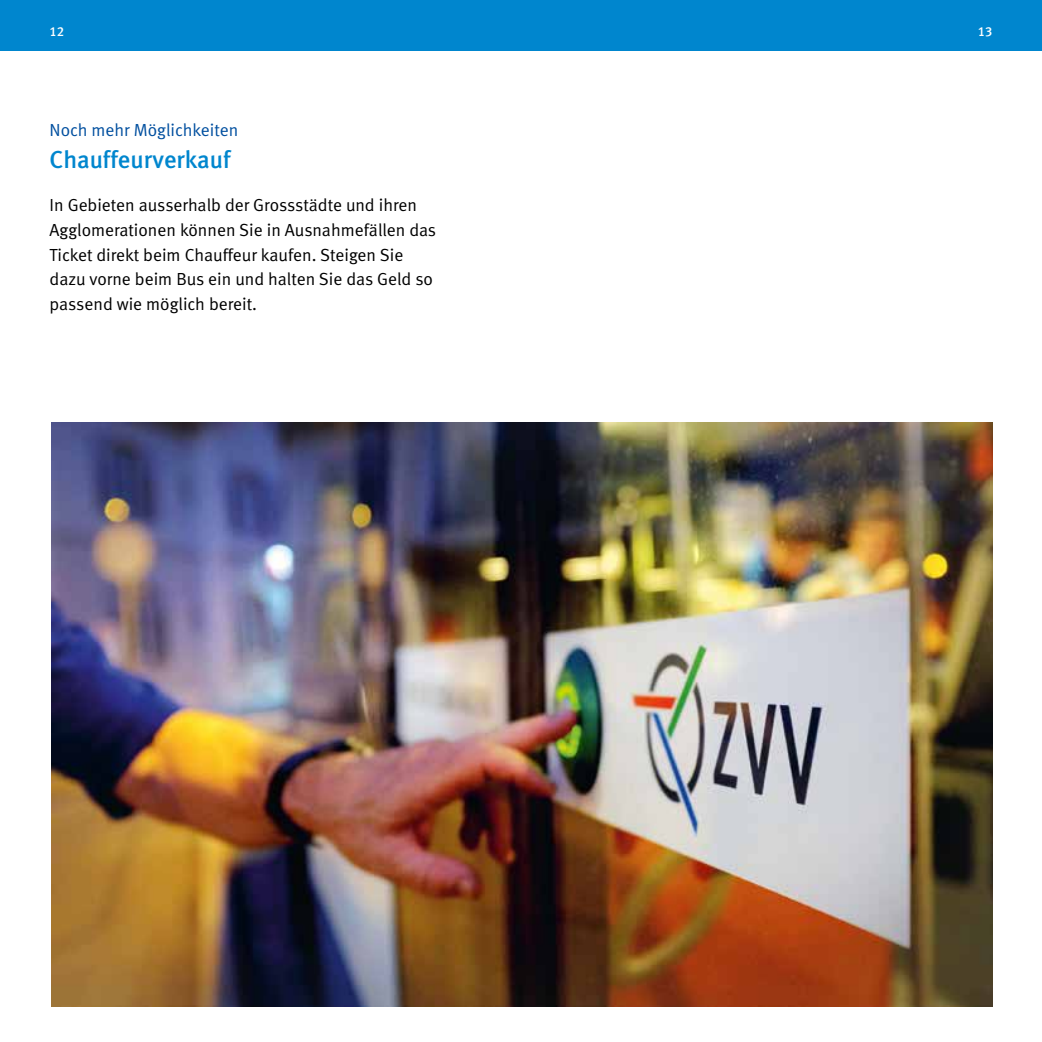
<style>
.page{position:relative;width:1042px;height:1042px;background:#fff}
.page>*{position:absolute;margin:0;border:0;box-sizing:border-box;transform-origin:0 0}
.t1{font:24.5px "Meta Medium LF";color:#0086ce}
.t2{font:17.5px/24.8px "Meta Normal LF";color:#000}
.t3{font:17.5px "Meta Normal LF";color:#004f9f}
.t4{font:13.12px "Meta Medium LF";color:#fff}
</style>
<div class="page">
<div style="left:0;top:0;width:521px;height:50px;background:#0086ce"></div>
<div style="left:521px;top:0;width:521px;height:50px;background:#0086ce"></div>
<img style="left:52px;top:422px;width:940px;height:584px">
<p class="t4" style="left:50px;top:24px;width:16px">12</p>
<p class="t4" style="left:977px;top:24px;width:16px">13</p>
<p class="t3" style="left:50px;top:120px;width:190px">Noch mehr Möglichkeiten</p>
<h1 class="t1" style="left:50px;top:145px;width:182px">Chauffeurverkauf</h1>
<p class="t2" style="left:50px;top:192px;width:388px">In Gebieten ausserhalb der Grossstädte und ihren Agglomerationen können Sie in Ausnahmefällen das Ticket direkt beim Chauffeur kaufen. Steigen Sie dazu vorne beim Bus ein und halten Sie das Geld so passend wie möglich bereit.</p>
</div>
